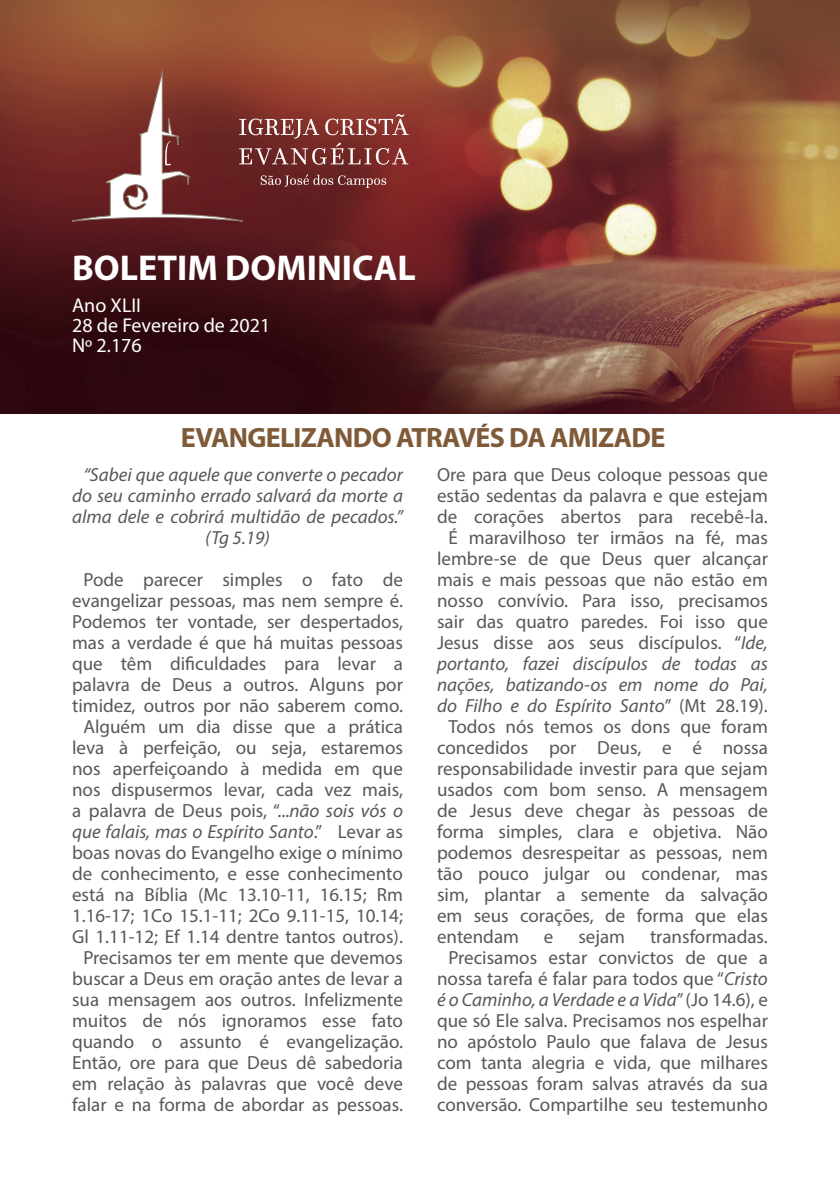
<style>
.page{position:relative;width:840px;height:1191px;background:#fff}
.page>*{position:absolute;margin:0;border:0;box-sizing:border-box;transform-origin:0 0}
.t1{font:700 36px "Myriad Pro";color:#fff}
.t2{font:700 28px "Myriad Pro";letter-spacing:-.025em;color:#7f5a38}
.t3{font:20px "Myriad Pro";color:#fff}
.t4{font:19px/21px "Myriad Pro";color:#57585a;text-align:center}
.t5{font:italic 19px/21px "Myriad Pro";color:#57585a;text-align:center}
.s1{font-style:italic}
</style>
<div class="page">
<img style="left:0;top:0;width:839px;height:413px">
<svg style="left:71px;top:72px;width:337px;height:149px;background:#86433d"></svg>
<p class="t1" style="left:72px;top:244px;width:345px">BOLETIM DOMINICAL</p>
<p class="t3" style="left:72px;top:292px;width:70px">Ano XLII</p>
<p class="t3" style="left:72px;top:312px;width:200px">28 de Fevereiro de 2021</p>
<p class="t3" style="left:72px;top:332px;width:71px">Nº 2.176</p>
<p class="t2" style="left:181px;top:419px;width:485px">EVANGELIZANDO ATRAVÉS DA AMIZADE</p>
<p class="t5" style="left:72px;top:463px;width:332px">“Sabei que aquele que converte o pecador do seu caminho errado salvará da morte a alma dele e cobrirá multidão de pecados.” (Tg 5.19)</p>
<p class="t4" style="left:72px;top:568px;width:332px">Pode parecer simples o fato de evangelizar pessoas, mas nem sempre é.<br>Podemos ter vontade, ser despertados, mas a verdade é que há muitas pessoas que têm dificuldades para levar a palavra de Deus a outros. Alguns por timidez, outros por não saberem como.</p>
<p class="t4" style="left:72px;top:715px;width:332px">Alguém um dia disse que a prática leva à perfeição, ou seja, estaremos nos aperfeiçoando à medida em que nos dispusermos levar, cada vez mais, a palavra de Deus pois, “...<span class="s1">não sois vós o que falais, mas o Espírito Santo</span>.” Levar as boas novas do Evangelho exige o mínimo de conhecimento, e esse conhecimento está na Bíblia (Mc 13.10-11, 16.15; Rm 1.16-17; 1Co 15.1-11; 2Co 9.11-15, 10.14; Gl 1.11-12; Ef 1.14 dentre tantos outros).</p>
<p class="t4" style="left:72px;top:946px;width:332px">Precisamos ter em mente que devemos buscar a Deus em oração antes de levar a sua mensagem aos outros. Infelizmente muitos de nós ignoramos esse fato quando o assunto é evangelização.<br>Então, ore para que Deus dê sabedoria em relação às palavras que você deve falar e na forma de abordar as pessoas.</p>
<p class="t4" style="left:437px;top:463px;width:332px;text-align:justify">Ore para que Deus coloque pessoas que estão sedentas da palavra e que estejam de corações abertos para recebê-la.</p>
<p class="t4" style="left:437px;top:526px;width:332px">É maravilhoso ter irmãos na fé, mas lembre-se de que Deus quer alcançar mais e mais pessoas que não estão em nosso convívio. Para isso, precisamos sair das quatro paredes. Foi isso que Jesus disse aos seus discípulos. “<span class="s1">Ide, portanto, fazei discípulos de todas as nações, batizando-os em nome do Pai, do Filho e do Espírito Santo</span>” (Mt 28.19).</p>
<p class="t4" style="left:437px;top:715px;width:332px;text-align:justify;text-indent:11px">Todos nós temos os dons que foram concedidos por Deus, e é nossa responsabilidade investir para que sejam usados com bom senso. A mensagem de Jesus deve chegar às pessoas de forma simples, clara e objetiva. Não podemos desrespeitar as pessoas, nem tão pouco julgar ou condenar, mas sim, plantar a semente da salvação em seus corações, de forma que elas entendam</p>
<p class="t4" style="left:543px;top:925px;width:11px">e</p>
<p class="t4" style="left:578px;top:925px;width:48px">sejam</p>
<p class="t4" style="left:649px;top:925px;width:119px">transformadas.</p>
<p class="t4" style="left:437px;top:946px;width:332px">Precisamos estar convictos de que a nossa tarefa é falar para todos que “<span class="s1">Cristo é o Caminho, a Verdade e a Vida</span>” (Jo 14.6), e que só Ele salva. Precisamos nos espelhar no apóstolo Paulo que falava de Jesus com tanta alegria e vida, que milhares de pessoas foram salvas através da sua conversão. Compartilhe seu testemunho</p>
</div>
